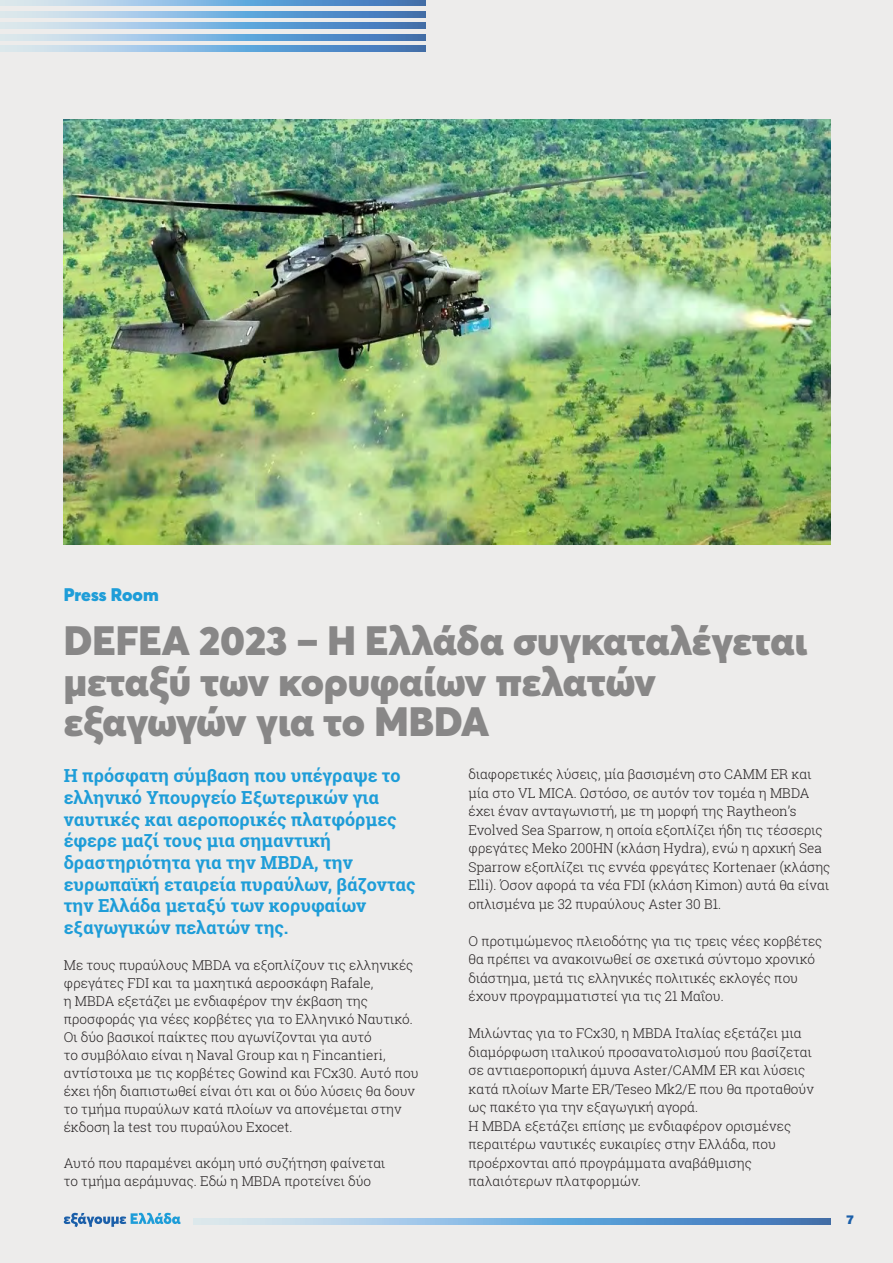
<style>
.page{position:relative;width:893px;height:1263px;background:#edeceb}
.page>*{position:absolute;margin:0;border:0;box-sizing:border-box;transform-origin:0 0}
.t1{font:900 40.5px/40.5px "Averta";color:#888787}
.t2{font:700 18px/21.6px "Roboto Slab";color:#1e9dd8}
.t3{font:900 18px "Averta";color:#1e9dd8}
.t4{font:300 13.5px/18.5px "Roboto Slab";color:#231f20}
.t5{font:900 12px "UB Helvetica";color:#1b5fa9}
</style>
<div class="page">
<svg style="left:0;top:0;width:426px;height:6px;background:#83b0d9"></svg>
<svg style="left:0;top:23px;width:426px;height:6px;background:#83b0d9"></svg>
<svg style="left:0;top:46px;width:426px;height:5px;background:#83b0d9"></svg>
<svg style="left:0;top:11px;width:426px;height:6px;background:#83b0d9"></svg>
<svg style="left:0;top:34px;width:426px;height:6px;background:#83b0d9"></svg>
<svg style="left:64px;top:1213px;width:117px;height:14px"></svg>
<svg style="left:194px;top:1219px;width:637px;height:5px;background:#83b0d9"></svg>
<img style="left:64px;top:119px;width:767px;height:426px">
<h2 class="t3" style="left:64px;top:583px;width:97px">Press Room</h2>
<h1 class="t1" style="left:64px;top:620px;width:745px">DEFEA 2023 – Η Ελλάδα συγκαταλέγεται μεταξύ των κορυφαίων πελατών εξαγωγών για το MBDA</h1>
<p class="t2" style="left:64px;top:765px;width:353px">Η πρόσφατη σύμβαση που υπέγραψε το ελληνικό Υπουργείο Εξωτερικών για ναυτικές και αεροπορικές πλατφόρμες έφερε μαζί τους μια σημαντική δραστηριότητα για την MBDA, την ευρωπαϊκή εταιρεία πυραύλων, βάζοντας την Ελλάδα μεταξύ των κορυφαίων εξαγωγικών πελατών της.</p>
<p class="t4" style="left:64px;top:956px;width:356px;line-height:18px">Με τους πυραύλους MBDA να εξοπλίζουν τις ελληνικές φρεγάτες FDI και τα μαχητικά αεροσκάφη Rafale,<br>η MBDA εξετάζει με ενδιαφέρον την έκβαση της προσφοράς για νέες κορβέτες για το Ελληνικό Ναυτικό.<br>Οι δύο βασικοί παίκτες που αγωνίζονται για αυτό<br>το συμβόλαιο είναι η Naval Group και η Fincantieri, αντίστοιχα με τις κορβέτες Gowind και FCx30. Αυτό που έχει ήδη διαπιστωθεί είναι ότι και οι δύο λύσεις θα δουν το τμήμα πυραύλων κατά πλοίων να απονέμεται στην έκδοση la test του πυραύλου Exocet.</p>
<p class="t4" style="left:64px;top:1154px;width:323px;line-height:18px">Αυτό που παραμένει ακόμη υπό συζήτηση φαίνεται το τμήμα αεράμυνας. Εδώ η MBDA προτείνει δύο</p>
<p class="t4" style="left:468px;top:765px;width:363px">διαφορετικές λύσεις, μία βασισμένη στο CAMM ER και μία στο VL MICA. Ωστόσο, σε αυτόν τον τομέα η MBDA έχει έναν ανταγωνιστή, με τη μορφή της Raytheon’s Evolved Sea Sparrow, η οποία εξοπλίζει ήδη τις τέσσερις φρεγάτες Meko 200HN (κλάση Hydra), ενώ η αρχική Sea Sparrow εξοπλίζει τις εννέα φρεγάτες Kortenaer (κλάσης Elli). Όσον αφορά τα νέα FDI (κλάση Kimon) αυτά θα είναι οπλισμένα με 32 πυραύλους Aster 30 B1.</p>
<p class="t4" style="left:468px;top:931px;width:355px">Ο προτιμώμενος πλειοδότης για τις τρεις νέες κορβέτες θα πρέπει να ανακοινωθεί σε σχετικά σύντομο χρονικό διάστημα, μετά τις ελληνικές πολιτικές εκλογές που έχουν προγραμματιστεί για τις 21 Μαΐου.</p>
<p class="t4" style="left:468px;top:1024px;width:347px">Μιλώντας για το FCx30, η MBDA Ιταλίας εξετάζει μια διαμόρφωση ιταλικού προσανατολισμού που βασίζεται σε αντιαεροπορική άμυνα Aster/CAMM ER και λύσεις κατά πλοίων Marte ER/Teseo Mk2/E που θα προταθούν ως πακέτο για την εξαγωγική αγορά.<br>Η MBDA εξετάζει επίσης με ενδιαφέρον ορισμένες περαιτέρω ναυτικές ευκαιρίες στην Ελλάδα, που προέρχονται από προγράμματα αναβάθμισης παλαιότερων πλατφορμών.</p>
<p class="t5" style="left:846px;top:1212px;width:10px">7</p>
</div>
